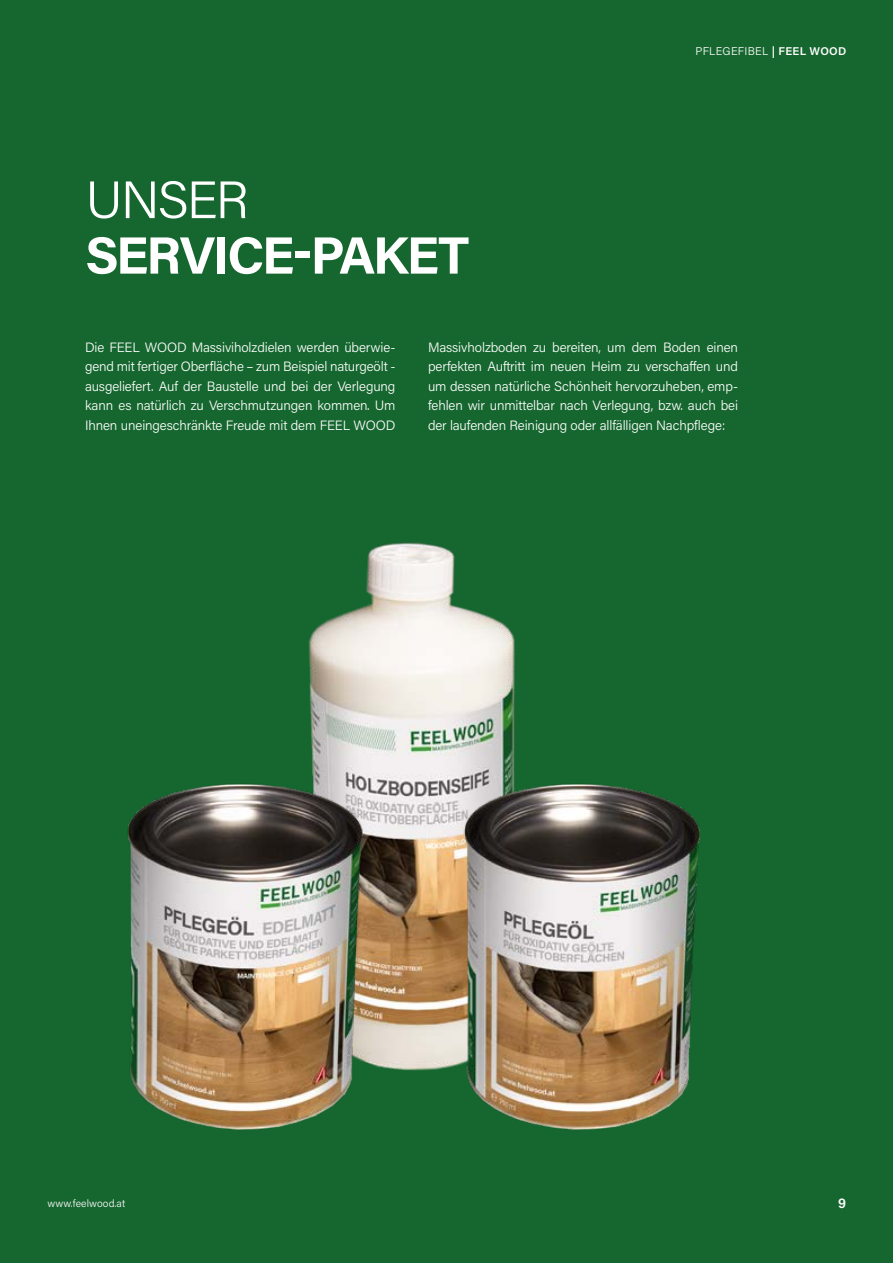
<style>
.page{position:relative;width:893px;height:1263px;background:#16672f}
.page>*{position:absolute;margin:0;border:0;box-sizing:border-box;transform-origin:0 0}
.t1{font:700 52.5px "Acumin Pro";letter-spacing:-.04em;color:#fff}
.t2{font:300 52.5px "Acumin Pro";letter-spacing:-.04em;color:#fff}
.t3{font:600 14.25px "Acumin Pro";color:#fff}
.t4{font:300 13.5px/19.5px "Acumin Pro";letter-spacing:-.01em;color:#fff;text-align:justify}
.t5{font:300 11.25px "Acumin Pro";letter-spacing:.025em;color:#fff}
.t6{font:300 10.5px "Acumin Pro";letter-spacing:.005em;color:#fff}
.s1{font-weight:600}
</style>
<div class="page">
<img style="left:417px;top:542px;width:33px;height:529px">
<img style="left:127px;top:542px;width:290px;height:588px">
<img style="left:450px;top:550px;width:250px;height:580px">
<h1 class="t2" style="left:85px;top:164px;width:165px">UNSER</h1>
<h1 class="t1" style="left:85px;top:218px;width:385px">SERVICE-PAKET</h1>
<p class="t5" style="left:695px;top:43px;width:152px">PFLEGEFIBEL <span class="s1">| FEEL WOOD</span></p>
<p class="t4" style="left:85px;top:337px;width:312px">Die FEEL WOOD Massiviholzdielen werden überwie&shy;gend mit fertiger Oberfläche – zum Beispiel naturgeölt - ausgeliefert. Auf der Baustelle und bei der Verlegung kann es natürlich zu Verschmutzungen kommen. Um Ihnen uneingeschränkte Freude mit dem FEEL WOOD</p>
<p class="t4" style="left:428px;top:337px;width:311px">Massivholzboden zu bereiten, um dem Boden einen perfekten Auftritt im neuen Heim zu verschaffen und um dessen natürliche Schönheit hervorzuheben, emp&shy;fehlen wir unmittelbar nach Verlegung, bzw. auch bei der laufenden Reinigung oder allfälligen Nachpflege:</p>
<p class="t6" style="left:48px;top:1196px;width:79px">www.feelwood.at</p>
<p class="t3" style="left:838px;top:1193px;width:10px">9</p>
</div>
